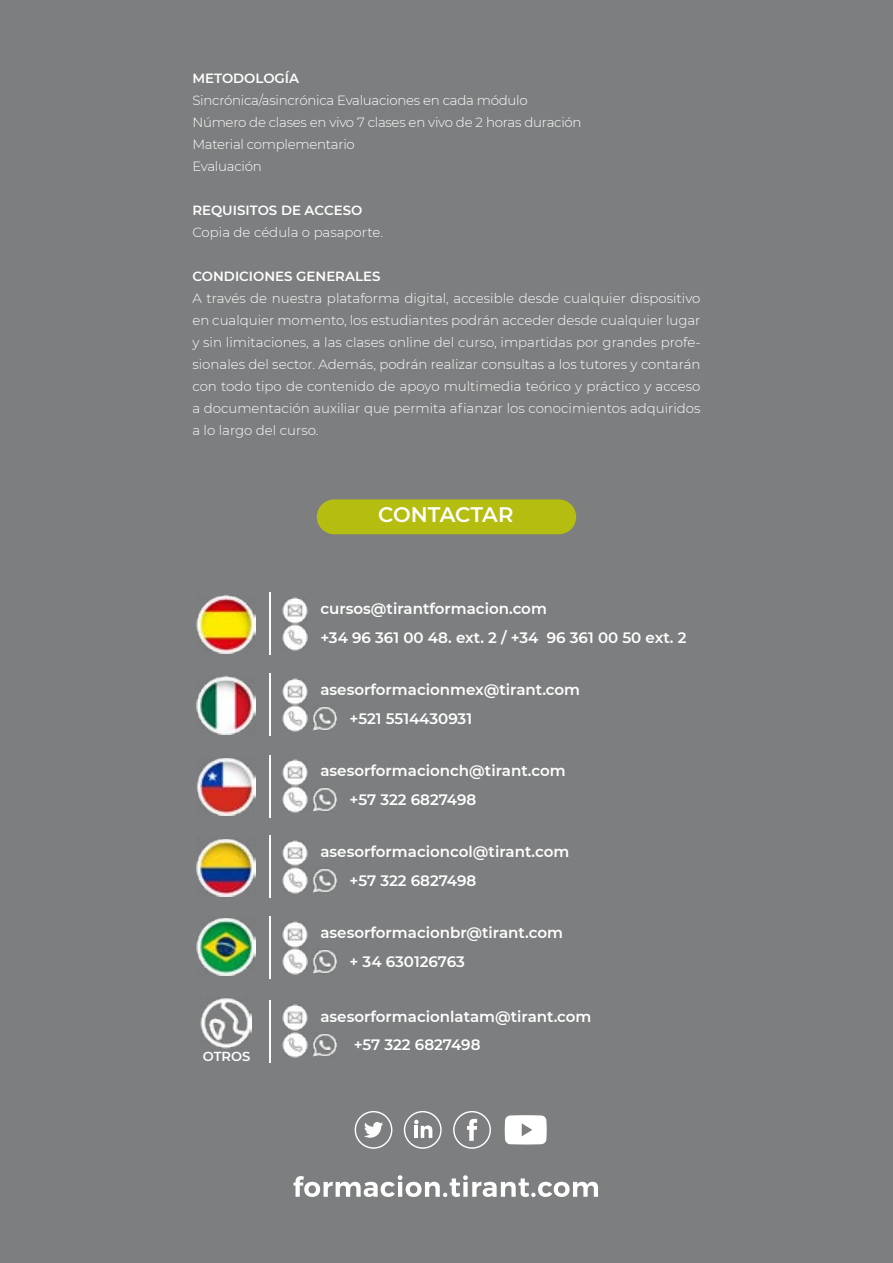
<style>
.page{position:relative;width:893px;height:1263px;background:#7d7e7f}
.page>*{position:absolute;margin:0;border:0;box-sizing:border-box;transform-origin:0 0}
.t1{font:600 21px "Montserrat";letter-spacing:-.01em;color:#fff}
.t2{font:600 15.15px/28.5px "Montserrat";color:#fff}
.t3{font:300 13.35px/22px "Montserrat";letter-spacing:-.02em;color:#fff}
.t4{font:600 13.35px "Montserrat";color:#fff}
.t5{font:300 13.35px "Montserrat";color:#fff}
.t6{font:600 13.05px "Montserrat";color:#fff}
</style>
<div class="page">
<div style="left:317px;top:499px;width:259px;height:35px;background:#b4bd10;border-radius:17px"></div>
<svg style="left:355px;top:1111px;width:38px;height:38px"></svg>
<svg style="left:404px;top:1111px;width:38px;height:38px"></svg>
<svg style="left:453px;top:1111px;width:38px;height:38px"></svg>
<svg style="left:505px;top:1115px;width:42px;height:29px"></svg>
<svg style="left:294px;top:1175px;width:304px;height:22px"></svg>
<hr style="left:269px;top:674px;width:1px;height:62px;background:#fff">
<hr style="left:269px;top:836px;width:1px;height:62px;background:#fff">
<hr style="left:269px;top:755px;width:1px;height:62px;background:#fff">
<hr style="left:269px;top:917px;width:1px;height:62px;background:#fff">
<hr style="left:269px;top:1000px;width:1px;height:62px;background:#fff">
<hr style="left:269px;top:593px;width:1px;height:62px;background:#fff">
<img style="left:197px;top:918px;width:58px;height:57px">
<img style="left:197px;top:758px;width:58px;height:57px">
<img style="left:282px;top:706px;width:26px;height:25px">
<img style="left:282px;top:678px;width:26px;height:26px">
<img style="left:313px;top:707px;width:24px;height:24px">
<img style="left:282px;top:868px;width:26px;height:25px">
<img style="left:282px;top:840px;width:26px;height:26px">
<img style="left:313px;top:869px;width:24px;height:24px">
<img style="left:282px;top:787px;width:26px;height:25px">
<img style="left:282px;top:759px;width:26px;height:26px">
<img style="left:313px;top:788px;width:24px;height:24px">
<img style="left:282px;top:949px;width:26px;height:25px">
<img style="left:282px;top:921px;width:26px;height:26px">
<img style="left:313px;top:950px;width:24px;height:24px">
<img style="left:282px;top:1032px;width:26px;height:26px">
<img style="left:282px;top:1005px;width:26px;height:25px">
<img style="left:313px;top:1034px;width:24px;height:23px">
<img style="left:282px;top:625px;width:26px;height:25px">
<img style="left:282px;top:597px;width:26px;height:26px">
<img style="left:197px;top:595px;width:58px;height:58px">
<img style="left:197px;top:676px;width:58px;height:58px">
<img style="left:197px;top:839px;width:58px;height:57px">
<img style="left:200px;top:998px;width:51px;height:50px">
<p class="t4" style="left:192px;top:69px;width:108px">METODOLOGÍA</p>
<p class="t3" style="left:192px;top:89px;width:391px">Sincrónica/asincrónica Evaluaciones en cada módulo Número de clases en vivo 7 clases en vivo de 2 horas duración Material complementario<br>Evaluación</p>
<p class="t4" style="left:192px;top:201px;width:171px">REQUISITOS DE ACCESO</p>
<p class="t5" style="left:192px;top:223px;width:192px">Copia de cédula o pasaporte.</p>
<p class="t4" style="left:192px;top:267px;width:189px">CONDICIONES GENERALES</p>
<p class="t3" style="left:192px;top:287px;width:510px;text-align:justify">A través de nuestra plataforma digital, accesible desde cualquier dispositivo en cualquier momento, los estudiantes podrán acceder desde cualquier lugar y sin limitaciones, a las clases online del curso, impartidas por grandes profe&shy;sionales del sector. Además, podrán realizar consultas a los tutores y contarán con todo tipo de contenido de apoyo multimedia teórico y práctico y acceso a documentación auxiliar que permita afianzar los conocimientos adquiridos a lo largo del curso.</p>
<h1 class="t1" style="left:378px;top:500px;width:137px">CONTACTAR</h1>
<p class="t2" style="left:320px;top:594px;width:368px">cursos@tirantformacion.com<br>+34 96 361 00 48. ext. 2 / +34 96 361 00 50 ext. 2</p>
<p class="t2" style="left:349px;top:675px;width:232px;text-indent:-29px">asesorformacionmex@tirant.com +521 5514430931</p>
<p class="t2" style="left:349px;top:756px;width:218px;text-indent:-29px">asesorformacionch@tirant.com +57 322 6827498</p>
<p class="t2" style="left:349px;top:837px;width:221px;text-indent:-29px">asesorformacioncol@tirant.com +57 322 6827498</p>
<p class="t6" style="left:203px;top:1047px;width:49px">OTROS</p>
<p class="t2" style="left:349px;top:918px;width:215px;text-indent:-29px">asesorformacionbr@tirant.com + 34 630126763</p>
<p class="t2" style="left:354px;top:1001px;width:239px;text-indent:-33px">asesorformacionlatam@tirant.com +57 322 6827498</p>
</div>
